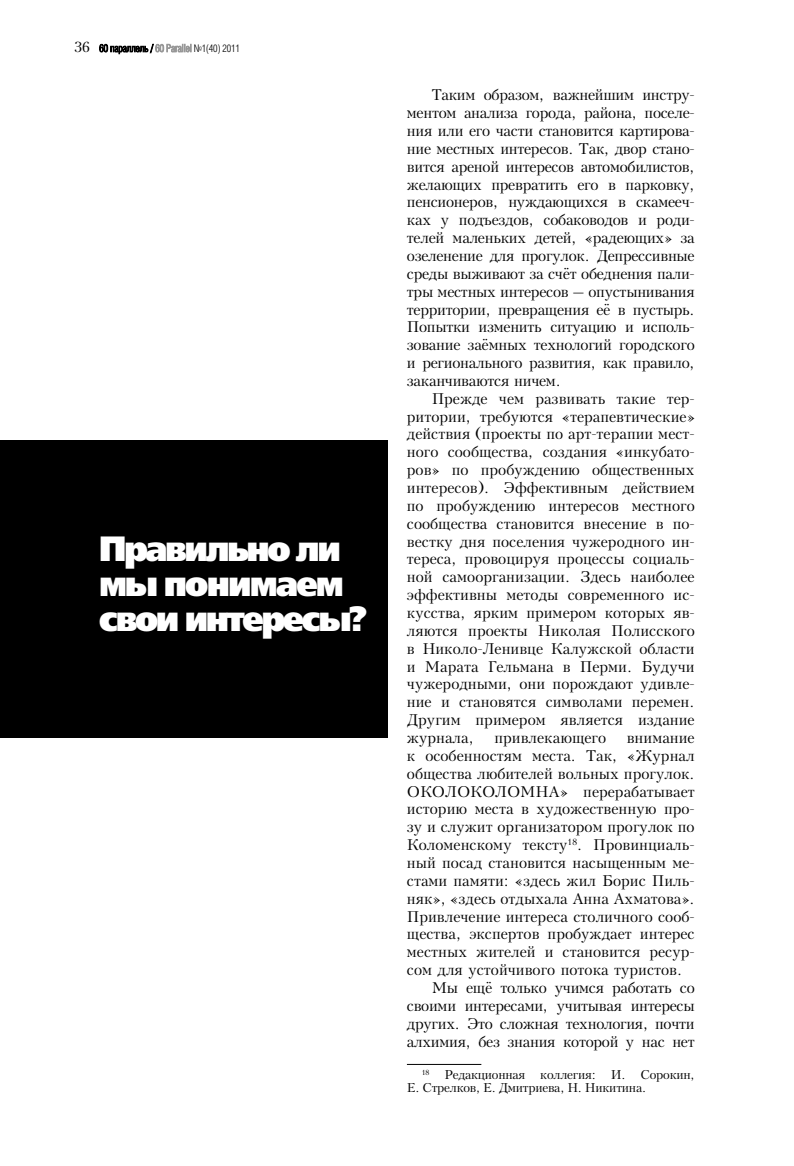
<style>
.page{position:relative;width:794px;height:1166px;background:#fff}
.page>*{position:absolute;margin:0;border:0;box-sizing:border-box;transform-origin:0 0}
.t1{font:35px/35px "Free Set Black C";letter-spacing:-.07em;color:#fff;scale:.96 1}
.t2{font:14.88px/17.8px "Kudrashov C";color:#000;text-align:justify}
.t3{font:14.88px "Kudrashov C";letter-spacing:-.02em;color:#000}
.t4{font:12.25px/12.2px "Kudrashov C";letter-spacing:-.02em;color:#000}
</style>
<div class="page">
<div style="left:0;top:440px;width:387px;height:298px;background:#000"></div>
<hr style="left:407px;top:1064px;width:74px;height:1px;background:#000">
<svg style="left:99px;top:44px;width:92px;height:10px"></svg>
<h1 class="t1" style="left:99px;top:531px;width:281px">Правильно ли мы понимаем свои интересы?</h1>
<p class="t2" style="left:407px;top:86px;width:289px;text-indent:25px">Таким образом, важнейшим инстру&shy;ментом анализа города, района, поселе&shy;ния или его части становится картирова&shy;ние местных интересов. Так, двор стано&shy;вится ареной интересов автомобилистов, желающих превратить его в парковку, пенсионеров, нуждающихся в скамееч&shy;ках у подъездов, собаководов и роди&shy;телей маленьких детей, «радеющих» за озеленение для прогулок. Депрессивные среды выживают за счёт обеднения пали&shy;тры местных интересов – опустынивания территории, превращения её в пустырь.<br>Попытки изменить ситуацию и исполь&shy;зование заёмных технологий городского и регионального развития, как правило, заканчиваются ничем.</p>
<p class="t2" style="left:407px;top:390px;width:289px;text-indent:25px">Прежде чем развивать такие тер&shy;ритории, требуются «терапевтические» действия (проекты по арт-терапии мест&shy;ного сообщества, создания «инкубато&shy;ров» по пробуждению общественных интересов). Эффективным действием по пробуждению интересов местного сообщества становится внесение в по&shy;вестку дня поселения чужеродного ин&shy;тереса, провоцируя процессы социаль&shy;ной самоорганизации. Здесь наиболее эффективны методы современного ис&shy;кусства, ярким примером которых яв&shy;ляются проекты Николая Полисского в Николо-Ленивце Калужской области и Марата Гельмана в Перми. Будучи чужеродными, они порождают удивле&shy;ние и становятся символами перемен.<br>Другим примером является издание журнала,</p>
<p class="t2" style="left:494px;top:729px;width:113px">привлекающего</p>
<p class="t2" style="left:627px;top:729px;width:69px">внимание</p>
<p class="t2" style="left:407px;top:747px;width:289px">к особенностям места. Так, «Журнал</p>
<p class="t2" style="left:407px;top:765px;width:289px">общества любителей вольных прогулок.</p>
<p class="t2" style="left:407px;top:782px;width:289px">ОКОЛОКОЛОМНА» перерабатывает</p>
<p class="t2" style="left:407px;top:800px;width:289px">историю места в художественную про-</p>
<p class="t2" style="left:407px;top:818px;width:289px">зу и служит организатором прогулок по</p>
<p class="t2" style="left:407px;top:836px;width:289px">Коломенскому тексту<sup>18</sup>. Провинциаль-</p>
<p class="t2" style="left:407px;top:854px;width:289px">ный посад становится насыщенным ме-</p>
<p class="t2" style="left:407px;top:872px;width:289px">стами памяти: «здесь жил Борис Пиль-</p>
<p class="t2" style="left:407px;top:890px;width:289px">няк», «здесь отдыхала Анна Ахматова».</p>
<p class="t2" style="left:407px;top:907px;width:289px">Привлечение интереса столичного сооб-</p>
<p class="t2" style="left:407px;top:925px;width:289px">щества, экспертов пробуждает интерес</p>
<p class="t2" style="left:407px;top:943px;width:289px">местных жителей и становится ресур-</p>
<p class="t2" style="left:407px;top:961px;width:277px">сом для устойчивого потока туристов.</p>
<p class="t3" style="left:432px;top:979px;width:264px">Мы ещё только учимся работать со</p>
<p class="t3" style="left:407px;top:997px;width:289px">своими интересами, учитывая интересы</p>
<p class="t3" style="left:407px;top:1015px;width:289px">других. Это сложная технология, почти</p>
<p class="t3" style="left:407px;top:1032px;width:289px">алхимия, без знания которой у нас нет</p>
<p class="t4" style="left:407px;top:1069px;width:289px;text-indent:15px"><sup>18</sup> Редакционная коллегия: И. Сорокин,<br>Е. Стрелков, Е. Дмитриева, Н. Никитина.</p>
</div>
